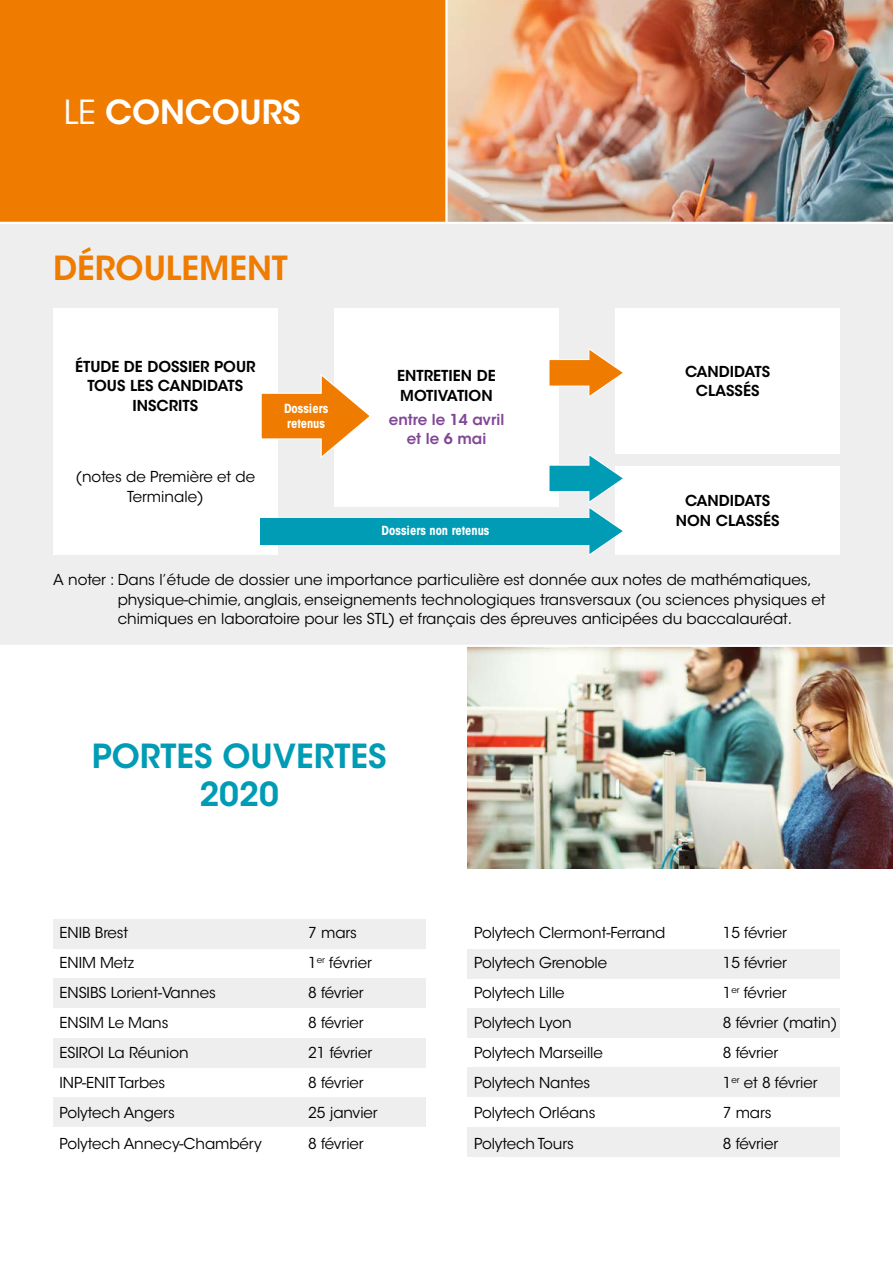
<style>
.page{position:relative;width:893px;height:1263px;background:#fff}
.page>*{position:absolute;margin:0;border:0;box-sizing:border-box;transform-origin:0 0}
.t1{font:600 33px/37.5px "ITC Avant Garde Std";color:#009bb4;text-align:center}
.t2{font:600 33px "ITC Avant Garde Std";color:#ef7c00}
.t3{font:600 33px "ITC Avant Garde Std";letter-spacing:-.005em;color:#fff}
.t4{font:15px/19.5px "ITC Avant Garde Std";letter-spacing:-.005em;color:#000;text-align:center}
.t5{font:600 15px/19.5px "ITC Avant Garde Std";color:#000;text-align:center}
.t6{font:600 15px/19.5px "ITC Avant Garde Std";color:#814796;text-align:center}
.t7{font:700 condensed 12.45px/15px "ITC Avant Garde Std";color:#fff}
.s1{font-weight:400}
</style>
<div class="page">
<div style="left:0;top:0;width:893px;height:646px;background:#eee"></div>
<div style="left:0;top:0;width:446px;height:223px;background:#ef7c00"></div>
<img style="left:448px;top:0;width:445px;height:222px">
<div style="left:53px;top:1038px;width:372px;height:29px;background:#eee"></div>
<div style="left:468px;top:1067px;width:372px;height:30px;background:#eee"></div>
<div style="left:53px;top:1097px;width:372px;height:30px;background:#eee"></div>
<div style="left:53px;top:979px;width:372px;height:29px;background:#eee"></div>
<div style="left:468px;top:1008px;width:372px;height:30px;background:#eee"></div>
<div style="left:53px;top:919px;width:372px;height:30px;background:#eee"></div>
<div style="left:468px;top:949px;width:372px;height:30px;background:#eee"></div>
<div style="left:468px;top:1127px;width:372px;height:29px;background:#eee"></div>
<div style="left:334px;top:308px;width:225px;height:198px;background:#fff"></div>
<div style="left:615px;top:308px;width:225px;height:146px;background:#fff"></div>
<div style="left:615px;top:466px;width:225px;height:88px;background:#fff"></div>
<div style="left:53px;top:308px;width:225px;height:246px;background:#fff"></div>
<svg style="left:549px;top:349px;width:74px;height:48px"></svg>
<svg style="left:261px;top:374px;width:108px;height:84px"></svg>
<hr style="left:445px;top:0;width:3px;height:223px;background:#fff">
<hr style="left:0;top:222px;width:893px;height:2px;background:#fff">
<img style="left:468px;top:647px;width:425px;height:221px">
<hr style="left:0;top:645px;width:893px;height:2px;background:#fff">
<svg style="left:548px;top:454px;width:77px;height:101px"></svg>
<div style="left:261px;top:518px;width:335px;height:26px;background:#009bb4"></div>
<h1 class="t3" style="left:64px;top:91px;width:238px"><span class="s1">LE</span> CONCOURS</h1>
<h1 class="t2" style="left:53px;top:247px;width:236px">DÉROULEMENT</h1>
<p class="t5" style="left:75px;top:357px;width:182px">ÉTUDE DE DOSSIER POUR<br>TOUS LES CANDIDATS<br>INSCRITS</p>
<p class="t4" style="left:75px;top:467px;width:181px">(notes de Première et de<br>Terminale)</p>
<p class="t7" style="left:284px;top:401px;width:46px">Dossiers retenus</p>
<p class="t5" style="left:397px;top:366px;width:100px;text-align:left">ENTRETIEN DE<br>MOTIVATION</p>
<p class="t6" style="left:389px;top:409px;width:117px">entre le 14 avril et le 6 mai</p>
<p class="t7" style="left:382px;top:522px;width:109px">Dossiers non retenus</p>
<p class="t5" style="left:685px;top:361px;width:87px">CANDIDATS<br>CLASSÉS</p>
<p class="t5" style="left:676px;top:491px;width:105px">CANDIDATS<br>NON CLASSÉS</p>
<p class="t4" style="left:118px;top:570px;width:709px;text-align:left;text-indent:-65px">A noter : Dans l’étude de dossier une importance particulière est donnée aux notes de mathématiques, physique-chimie, anglais, enseignements technologiques transversaux (ou sciences physiques et chimiques en laboratoire pour les STL) et français des épreuves anticipées du baccalauréat.</p>
<h1 class="t1" style="left:92px;top:737px;width:296px">PORTES OUVERTES<br>2020</h1>
<p class="t4" style="left:60px;top:923px;width:70px">ENIB Brest</p>
<p class="t4" style="left:308px;top:923px;width:50px">7 mars</p>
<p class="t4" style="left:60px;top:953px;width:76px">ENIM Metz</p>
<p class="t4" style="left:308px;top:953px;width:65px">1<sup>er</sup> février</p>
<p class="t4" style="left:60px;top:983px;width:158px">ENSIBS Lorient-Vannes</p>
<p class="t4" style="left:308px;top:983px;width:57px">8 février</p>
<p class="t4" style="left:60px;top:1013px;width:111px">ENSIM Le Mans</p>
<p class="t4" style="left:308px;top:1013px;width:57px">8 février</p>
<p class="t4" style="left:60px;top:1043px;width:131px">ESIROI La Réunion</p>
<p class="t4" style="left:308px;top:1043px;width:65px">21 février</p>
<p class="t4" style="left:60px;top:1073px;width:107px">INP-ENIT Tarbes</p>
<p class="t4" style="left:308px;top:1073px;width:57px">8 février</p>
<p class="t4" style="left:60px;top:1103px;width:117px">Polytech Angers</p>
<p class="t4" style="left:308px;top:1103px;width:71px">25 janvier</p>
<p class="t4" style="left:60px;top:1133px;width:204px">Polytech Annecy-Chambéry</p>
<p class="t4" style="left:308px;top:1133px;width:57px">8 février</p>
<p class="t4" style="left:474px;top:923px;width:193px">Polytech Clermont-Ferrand</p>
<p class="t4" style="left:723px;top:923px;width:65px">15 février</p>
<p class="t4" style="left:474px;top:953px;width:135px">Polytech Grenoble</p>
<p class="t4" style="left:723px;top:953px;width:65px">15 février</p>
<p class="t4" style="left:474px;top:983px;width:92px">Polytech Lille</p>
<p class="t4" style="left:723px;top:983px;width:65px">1<sup>er</sup> février</p>
<p class="t4" style="left:474px;top:1013px;width:99px">Polytech Lyon</p>
<p class="t4" style="left:723px;top:1013px;width:116px">8 février (matin)</p>
<p class="t4" style="left:474px;top:1043px;width:130px">Polytech Marseille</p>
<p class="t4" style="left:723px;top:1043px;width:57px">8 février</p>
<p class="t4" style="left:474px;top:1073px;width:118px">Polytech Nantes</p>
<p class="t4" style="left:723px;top:1073px;width:96px">1<sup>er</sup> et 8 février</p>
<p class="t4" style="left:474px;top:1103px;width:123px">Polytech Orléans</p>
<p class="t4" style="left:723px;top:1103px;width:50px">7 mars</p>
<p class="t4" style="left:474px;top:1133px;width:101px">Polytech Tours</p>
<p class="t4" style="left:723px;top:1133px;width:57px">8 février</p>
</div>
